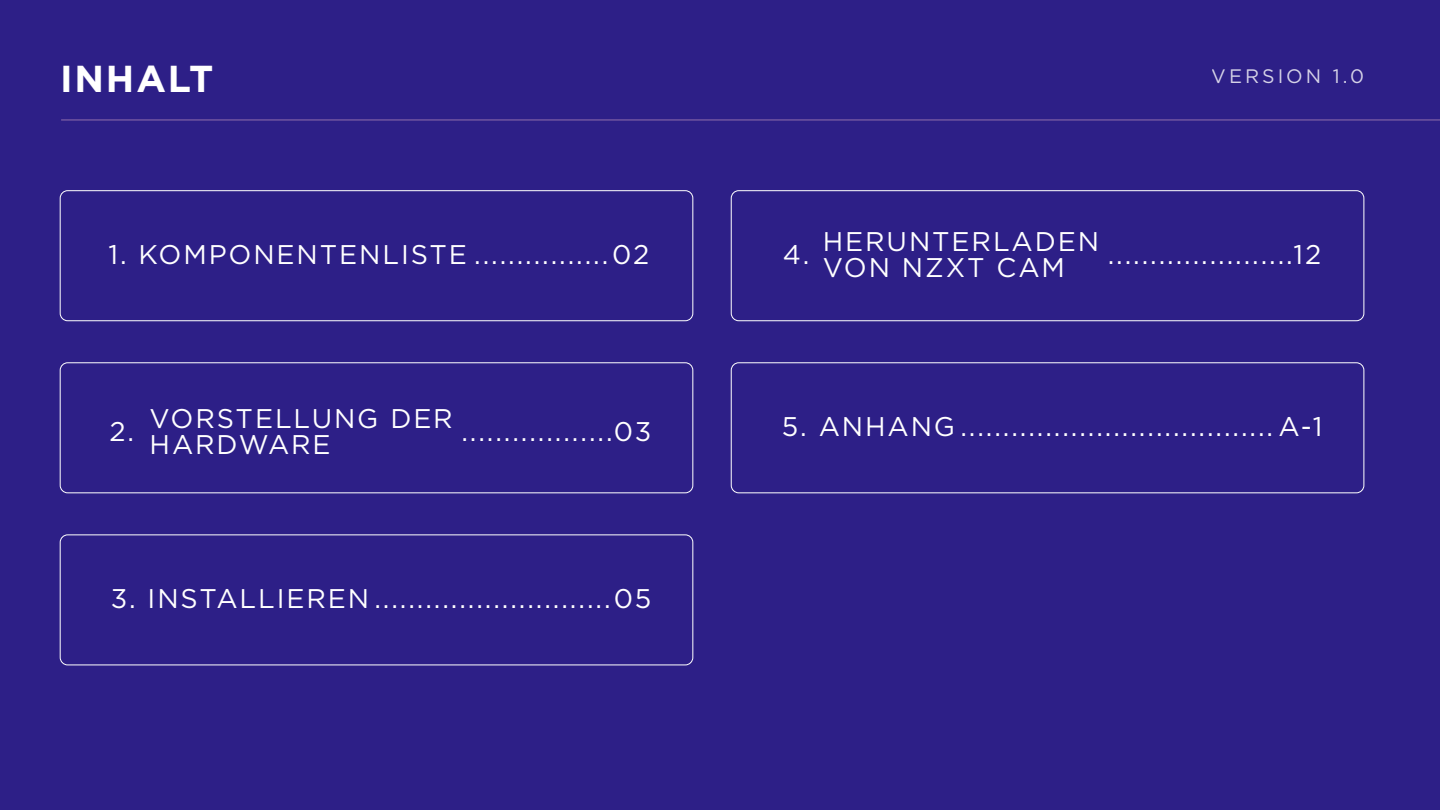
<style>
.page{position:relative;width:1440px;height:810px;background:#2d1f87}
.page>*{position:absolute;margin:0;border:0;box-sizing:border-box;transform-origin:0 0}
.t1{font:700 37.5px "Gotham";letter-spacing:.05em;color:#fff}
.t2{font:27px/26.2px "Gotham";letter-spacing:.07em;color:#fff}
.t3{font:19.5px "Gotham";letter-spacing:.15em;color:#fff}
</style>
<div class="page">
<div style="left:60px;top:190px;width:633px;height:131px;border:1px solid #fff;border-radius:8px"></div>
<div style="left:60px;top:535px;width:633px;height:130px;border:1px solid #fff;border-radius:8px"></div>
<div style="left:60px;top:363px;width:633px;height:130px;border:1px solid #fff;border-radius:8px"></div>
<div style="left:731px;top:190px;width:633px;height:131px;border:1px solid #fff;border-radius:8px"></div>
<div style="left:731px;top:363px;width:633px;height:130px;border:1px solid #fff;border-radius:8px"></div>
<hr style="left:61px;top:120px;width:1379px;height:1px;background:#7054a0">
<h1 class="t1" style="left:60px;top:54px;width:155px">INHALT</h1>
<p class="t2" style="left:109px;top:241px;width:542px">1. KOMPONENTENLISTE ................02</p>
<p class="t2" style="left:110px;top:417px;width:26px">2.</p>
<p class="t2" style="left:150px;top:404px;width:305px">VORSTELLUNG DER<br>HARDWARE</p>
<p class="t2" style="left:461px;top:417px;width:192px">..................03</p>
<p class="t2" style="left:111px;top:585px;width:542px">3. INSTALLIEREN ............................05</p>
<p class="t3" style="left:1212px;top:64px;width:154px">VERSION 1.0</p>
<p class="t2" style="left:783px;top:241px;width:28px">4.</p>
<p class="t2" style="left:823px;top:228px;width:278px">HERUNTERLADEN<br>VON NZXT CAM</p>
<p class="t2" style="left:1108px;top:241px;width:215px">......................12</p>
<p class="t2" style="left:782px;top:413px;width:542px">5. ANHANG ..................................... A-1</p>
</div>
